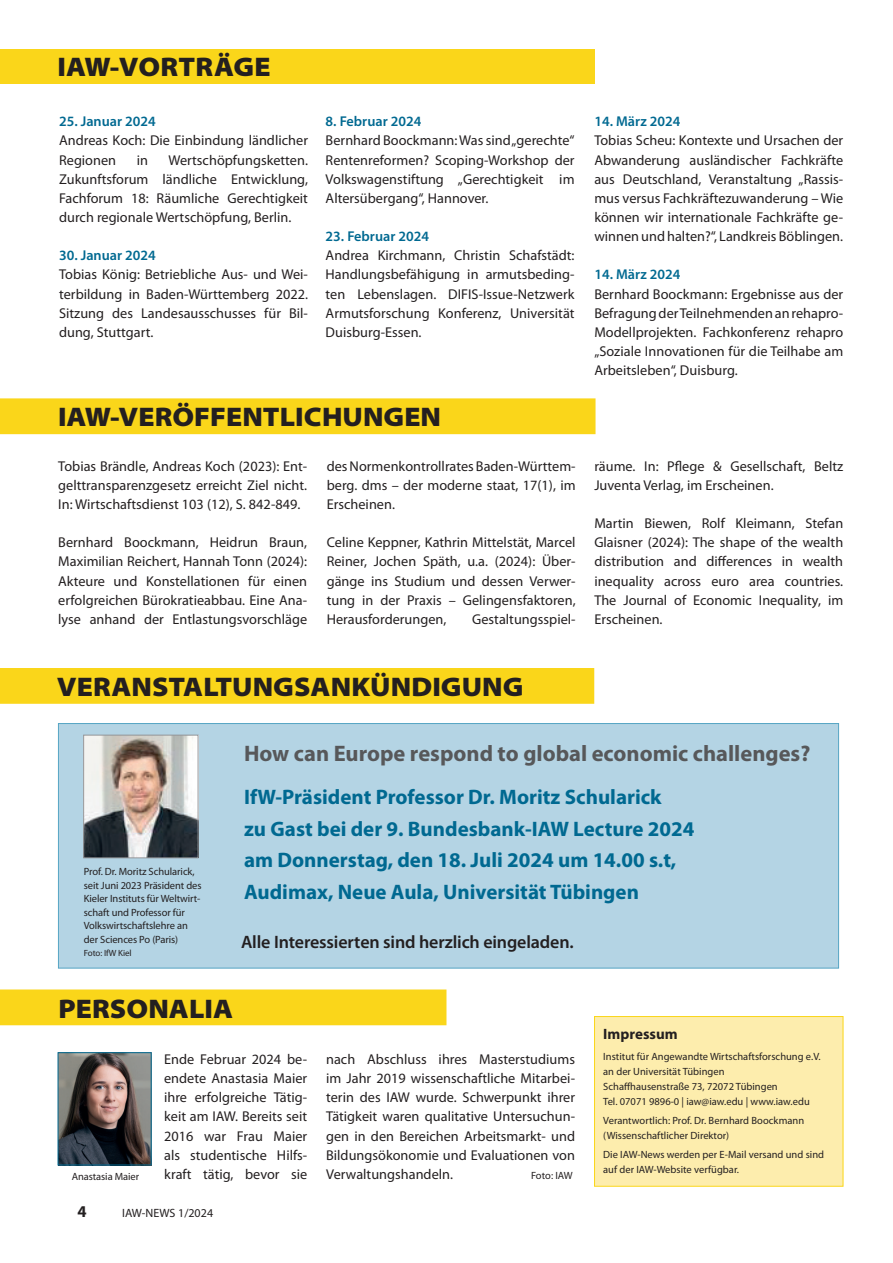
<style>
.page{position:relative;width:893px;height:1263px;background:#fff}
.page>*{position:absolute;margin:0;border:0;box-sizing:border-box;transform-origin:0 0}
.t1{font:900 semi-expanded 27px "Myriad Pro";color:#231f20}
.t2{font:700 22.5px "Myriad Pro";color:#57585a}
.t3{font:700 21px/31.5px "Myriad Pro";color:#006991}
.t4{font:600 18px "Myriad Pro";letter-spacing:-.01em;color:#231f20}
.t5{font:700 16.5px "Myriad Pro";color:#231f20}
.t6{font:700 15px "Myriad Pro";color:#231f20}
.t7{font:14.25px/19.2px "Myriad Pro";color:#231f20;text-align:justify}
.t8{font:600 14.25px "Myriad Pro";color:#006991}
.t9{font:12px "Myriad Pro";color:#231f20}
.t10{font:10.5px/15px "Myriad Pro";color:#231f20}
.t11{font:9px "Myriad Pro";letter-spacing:-.01em;color:#231f20}
</style>
<div class="page">
<div style="left:58px;top:723px;width:781px;height:245px;background:#b4d4e4;border:1px solid #56a5c4"></div>
<div style="left:594px;top:1016px;width:249px;height:170px;background:#fdedad"></div>
<div style="left:594px;top:1016px;width:249px;height:170px;border:1px solid #fad61a"></div>
<div style="left:0;top:989px;width:446px;height:36px;background:#fad61a"></div>
<div style="left:0;top:50px;width:594px;height:34px;background:#fad61a"></div>
<div style="left:0;top:398px;width:595px;height:36px;background:#fad61a"></div>
<img style="left:60px;top:1054px;width:89px;height:109px">
<div style="left:58px;top:1052px;width:93px;height:113px;border:1px solid #006991"></div>
<img style="left:85px;top:737px;width:111px;height:119px">
<div style="left:83px;top:735px;width:115px;height:123px;border:1px solid #939598"></div>
<div style="left:0;top:668px;width:594px;height:36px;background:#fad61a"></div>
<h1 class="t1" style="left:57px;top:51px;width:215px">IAW-VORTRÄGE</h1>
<p class="t8" style="left:59px;top:112px;width:98px">25. Januar 2024</p>
<p class="t7" style="left:59px;top:131px;width:250px">Andreas Koch: Die Einbindung ländlicher<br>Regionen</p>
<p class="t7" style="left:59px;top:150px;width:250px;text-indent:109px">Wertschöpfungsketten.<br>Zukunftsforum ländliche Entwicklung, Fachforum 18: Räumliche Gerechtigkeit durch regionale Wertschöpfung, Berlin.</p>
<p class="t8" style="left:59px;top:246px;width:98px">30. Januar 2024</p>
<p class="t7" style="left:59px;top:265px;width:250px">Tobias König: Betriebliche Aus- und Wei&shy;terbildung in Baden-Württemberg 2022.<br>Sitzung des Landesausschusses für Bil&shy;dung, Stuttgart.</p>
<p class="t7" style="left:137px;top:150px;width:13px">in</p>
<p class="t8" style="left:326px;top:112px;width:97px">8. Februar 2024</p>
<p class="t7" style="left:326px;top:131px;width:250px">Bernhard Boockmann: Was sind „gerechte“ Rentenreformen? Scoping-Workshop der Volkswagenstiftung „Gerechtigkeit im Altersübergang“, Hannover.</p>
<p class="t8" style="left:326px;top:227px;width:105px">23. Februar 2024</p>
<p class="t7" style="left:326px;top:246px;width:250px">Andrea Kirchmann, Christin Schafstädt:<br>Handlungsbefähigung in armutsbeding&shy;ten Lebenslagen. DIFIS-Issue-Netzwerk Armutsforschung Konferenz, Universität Duisburg-Essen.</p>
<h1 class="t1" style="left:58px;top:401px;width:385px">IAW-VERÖFFENTLICHUNGEN</h1>
<p class="t7" style="left:327px;top:456px;width:250px">des Normenkontrollrates Baden-Württem&shy;berg. dms – der moderne staat, 17(1), im Erscheinen.</p>
<p class="t7" style="left:327px;top:533px;width:250px">Celine Keppner, Kathrin Mittelstät, Marcel Reiner, Jochen Späth, u.a. (2024): Über&shy;gänge ins Studium und dessen Verwer&shy;tung in der Praxis – Gelingensfaktoren, Herausforderungen,</p>
<p class="t7" style="left:58px;top:456px;width:250px">Tobias Brändle, Andreas Koch (2023): Ent&shy;gelttransparenzgesetz erreicht Ziel nicht.<br>In: Wirtschaftsdienst 103 (12), S. 842-849.</p>
<p class="t7" style="left:58px;top:533px;width:250px">Bernhard Boockmann, Heidrun Braun, Maximilian Reichert, Hannah Tonn (2024):<br>Akteure und Konstellationen für einen erfolgreichen Bürokratieabbau. Eine Ana&shy;lyse anhand der Entlastungsvorschläge</p>
<p class="t7" style="left:472px;top:609px;width:105px">Gestaltungsspiel-</p>
<h1 class="t1" style="left:57px;top:671px;width:468px">VERANSTALTUNGSANKÜNDIGUNG</h1>
<p class="t8" style="left:594px;top:112px;width:88px">14. März 2024</p>
<p class="t7" style="left:594px;top:131px;width:250px">Tobias Scheu: Kontexte und Ursachen der Abwanderung ausländischer Fachkräfte aus Deutschland, Veranstaltung „Rassis&shy;mus versus Fachkräftezuwanderung – Wie können wir internationale Fachkräfte ge&shy;winnen und halten?“, Landkreis Böblingen.</p>
<p class="t8" style="left:594px;top:266px;width:88px">14. März 2024</p>
<p class="t7" style="left:594px;top:284px;width:250px">Bernhard Boockmann: Ergebnisse aus der Befragung der Teilnehmenden an rehapro-Modellprojekten. Fachkonferenz rehapro „Soziale Innovationen für die Teilhabe am Arbeitsleben“, Duisburg.</p>
<p class="t7" style="left:594px;top:456px;width:250px">räume. In: Pflege &amp; Gesellschaft, Beltz<br>Juventa Verlag, im Erscheinen.</p>
<p class="t7" style="left:594px;top:514px;width:250px">Martin Biewen, Rolf Kleimann, Stefan Glaisner (2024): The shape of the wealth distribution and differences in wealth inequality across euro area countries.<br>The Journal of Economic Inequality, im Erscheinen.</p>
<p class="t10" style="left:84px;top:865px;width:119px;line-height:13.5px">Prof. Dr. Moritz Schularick, seit Juni 2023 Präsident des<br>Kieler Instituts für Weltwirt&shy;schaft und Professor für<br>Volkswirtschaftslehre an der Sciences Po (Paris)</p>
<p class="t11" style="left:84px;top:948px;width:49px">Foto: IfW Kiel</p>
<h2 class="t2" style="left:244px;top:738px;width:568px">How can Europe respond to global economic challenges?</h2>
<h3 class="t3" style="left:244px;top:781px;width:452px">IfW-Präsident Professor Dr. Moritz Schularick<br>zu Gast bei der 9. Bundesbank-IAW Lecture 2024 am Donnerstag, den 18. Juli 2024 um 14.00 s.t, Audimax, Neue Aula, Universität Tübingen</h3>
<p class="t4" style="left:241px;top:931px;width:334px">Alle Interessierten sind herzlich eingeladen.</p>
<h1 class="t1" style="left:59px;top:993px;width:176px">PERSONALIA</h1>
<p class="t7" style="left:164px;top:1049px;width:145px">Ende Februar 2024 be&shy;endete Anastasia Maier ihre erfolgreiche Tätig&shy;keit am IAW. Bereits seit 2016 war Frau Maier als studentische Hilfs&shy;kraft tätig, bevor sie</p>
<p class="t10" style="left:72px;top:1168px;width:69px">Anastasia Maier</p>
<p class="t5" style="left:78px;top:1201px;width:11px">4</p>
<p class="t9" style="left:122px;top:1205px;width:92px">IAW-NEWS 1/2024</p>
<p class="t7" style="left:326px;top:1049px;width:250px">nach Abschluss ihres Masterstudiums im Jahr 2019 wissenschaftliche Mitarbei&shy;terin des IAW wurde. Schwerpunkt ihrer Tätigkeit waren qualitative Untersuchun&shy;gen in den Bereichen Arbeitsmarkt- und Bildungsökonomie und Evaluationen von Verwaltungshandeln.</p>
<p class="t10" style="left:531px;top:1167px;width:43px">Foto: IAW</p>
<p class="t6" style="left:603px;top:1024px;width:76px">Impressum</p>
<p class="t10" style="left:603px;top:1049px;width:219px">Institut für Angewandte Wirtschaftsforschung e.V. an der Universität Tübingen<br>Schaffhausenstraße 73, 72072 Tübingen<br>Tel. 07071 9896-0 | iaw@iaw.edu | www.iaw.edu</p>
<p class="t10" style="left:603px;top:1113px;width:202px">Verantwortlich: Prof. Dr. Bernhard Boockmann (Wissenschaftlicher Direktor)</p>
<p class="t10" style="left:603px;top:1147px;width:222px">Die IAW-News werden per E-Mail versand und sind auf der IAW-Website verfügbar.</p>
</div>
